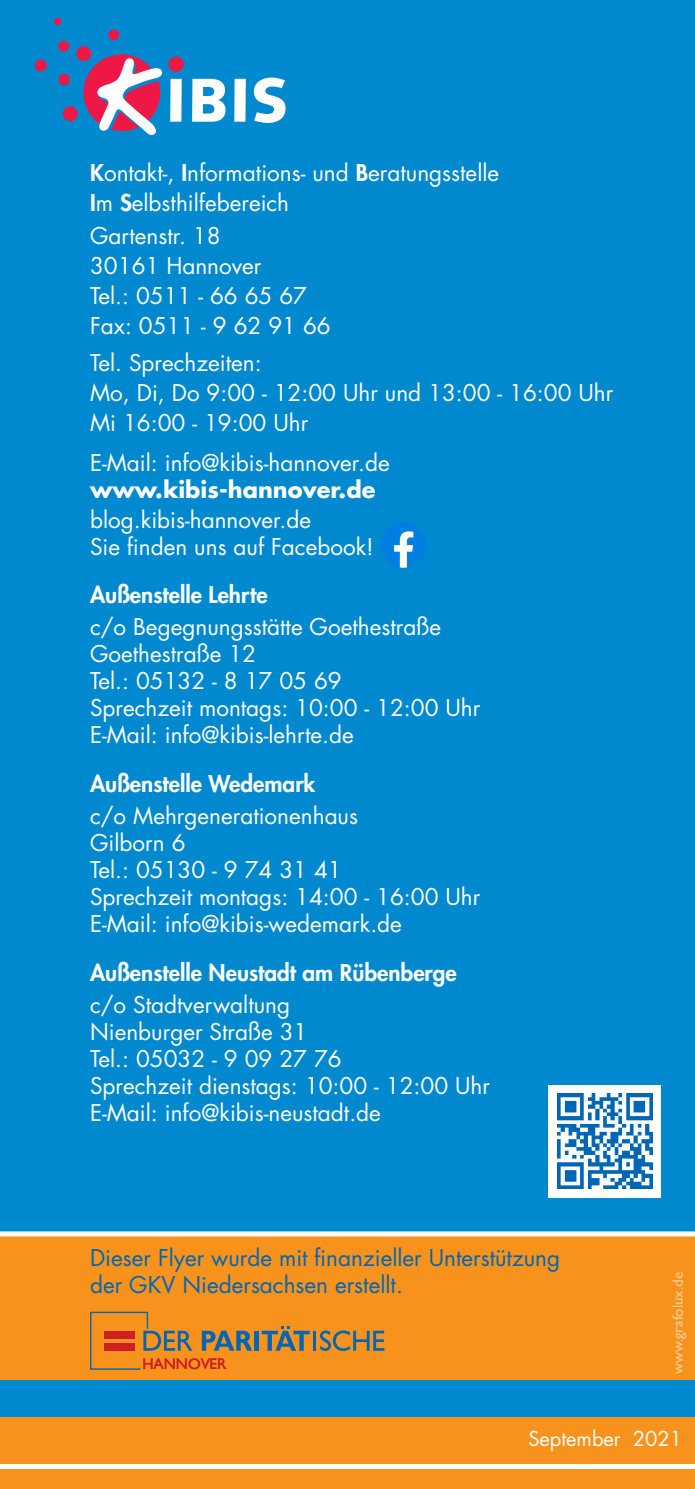
<style>
.page{position:relative;width:695px;height:1489px;background:#fff}
.page>*{position:absolute;margin:0;border:0;box-sizing:border-box;transform-origin:0 0}
.t1{font:22.5px/30px "Futura";color:#fff}
.t2{font:22.5px "Futura";color:#0166b3}
.t3{font:800 22.5px "Futura";color:#fff}
.t4{font:700 22.5px "Futura";color:#fff}
.t5{font:20px "Futura";color:#fff}
.t6{font:15.5px "Gill Sans";color:#d01e25}
.t7{font:15px "Gill Sans";color:#fff}
.s1{font-weight:800}
</style>
<div class="page">
<div style="left:0;top:0;width:694px;height:1235px;background:#0089cf"></div>
<div style="left:0;top:1232px;width:694px;height:256px;background:#f7931d"></div>
<div style="left:0;top:1380px;width:694px;height:36px;background:#0089cf"></div>
<div style="left:0;top:1231px;width:694px;height:5px;background:#fff"></div>
<div style="left:0;top:1463px;width:694px;height:5px;background:#fff"></div>
<svg style="left:202px;top:1330px;width:50px;height:20px"></svg>
<hr style="left:254px;top:1330px;width:4px;height:20px;background:#0166b3">
<svg style="left:261px;top:1326px;width:48px;height:24px"></svg>
<hr style="left:313px;top:1330px;width:3px;height:20px;background:#0166b3">
<svg style="left:320px;top:1330px;width:64px;height:20px"></svg>
<svg style="left:90px;top:1311px;width:102px;height:59px"></svg>
<svg style="left:381px;top:523px;width:45px;height:44px"></svg>
<div style="left:548px;top:1084px;width:113px;height:113px;background:#fff"></div>
<img style="left:557px;top:1093px;width:95px;height:95px">
<div style="left:170px;top:79px;width:12px;height:43px;background:#fff"></div>
<svg style="left:192px;top:79px;width:33px;height:43px"></svg>
<div style="left:234px;top:79px;width:12px;height:43px;background:#fff"></div>
<svg style="left:254px;top:78px;width:31px;height:45px"></svg>
<div style="left:83px;top:54px;width:77px;height:77px;background:#ed1845;border-radius:50%"></div>
<div style="left:168px;top:56px;width:16px;height:16px;background:#ed1845;border-radius:50%"></div>
<div style="left:76px;top:46px;width:15px;height:15px;background:#ed1845;border-radius:50%"></div>
<div style="left:58px;top:74px;width:12px;height:11px;background:#ed1845;border-radius:50%"></div>
<div style="left:108px;top:29px;width:11px;height:11px;background:#ed1845;border-radius:50%"></div>
<div style="left:63px;top:106px;width:15px;height:15px;background:#ed1845;border-radius:50%"></div>
<div style="left:35px;top:60px;width:12px;height:11px;background:#ed1845;border-radius:50%"></div>
<div style="left:54px;top:18px;width:8px;height:7px;background:#ed1845;border-radius:50%"></div>
<div style="left:58px;top:41px;width:11px;height:11px;background:#ed1845;border-radius:50%"></div>
<svg style="left:97px;top:58px;width:66px;height:77px"></svg>
<p class="t1" style="left:90px;top:157px;width:410px"><span class="s1">K</span>ontakt-, <span class="s1">I</span>nformations- und <span class="s1">B</span>eratungsstelle</p>
<p class="t1" style="left:90px;top:187px;width:200px"><span class="s1">I</span>m <span class="s1">S</span>elbsthilfebereich</p>
<p class="t1" style="left:90px;top:220px;width:132px">Gartenstr. 18</p>
<p class="t1" style="left:90px;top:250px;width:173px">30161 Hannover</p>
<p class="t1" style="left:90px;top:280px;width:218px">Tel.: 0511 - 66 65 67</p>
<p class="t1" style="left:90px;top:310px;width:242px">Fax: 0511 - 9 62 91 66</p>
<p class="t1" style="left:90px;top:347px;width:173px">Tel. Sprechzeiten:</p>
<p class="t1" style="left:90px;top:377px;width:524px">Mo, Di, Do 9:00 - 12:00 Uhr und 13:00 - 16:00 Uhr<br>Mi 16:00 - 19:00 Uhr</p>
<p class="t1" style="left:90px;top:447px;width:301px">E-Mail: info@kibis-hannover.de</p>
<p class="t4" style="left:90px;top:474px;width:287px">www.kibis-hannover.de</p>
<p class="t1" style="left:90px;top:504px;width:222px">blog.kibis-hannover.de</p>
<p class="t1" style="left:90px;top:531px;width:285px">Sie finden uns auf Facebook!</p>
<p class="t3" style="left:90px;top:579px;width:179px">Außenstelle Lehrte</p>
<p class="t1" style="left:90px;top:611px;width:352px">c/o Begegnungsstätte Goethestraße</p>
<p class="t1" style="left:90px;top:638px;width:167px">Goethestraße 12</p>
<p class="t1" style="left:90px;top:665px;width:253px">Tel.: 05132 - 8 17 05 69</p>
<p class="t1" style="left:90px;top:692px;width:392px">Sprechzeit montags: 10:00 - 12:00 Uhr</p>
<p class="t1" style="left:90px;top:719px;width:265px">E-Mail: info@kibis-lehrte.de</p>
<p class="t3" style="left:90px;top:768px;width:227px">Außenstelle Wedemark</p>
<p class="t1" style="left:90px;top:800px;width:269px">c/o Mehrgenerationenhaus</p>
<p class="t1" style="left:90px;top:827px;width:97px">Gilborn 6</p>
<p class="t1" style="left:90px;top:854px;width:253px">Tel.: 05130 - 9 74 31 41</p>
<p class="t1" style="left:90px;top:881px;width:392px">Sprechzeit montags: 14:00 - 16:00 Uhr</p>
<p class="t1" style="left:90px;top:908px;width:313px">E-Mail: info@kibis-wedemark.de</p>
<p class="t3" style="left:90px;top:957px;width:368px">Außenstelle Neustadt am Rübenberge</p>
<p class="t1" style="left:90px;top:989px;width:202px">c/o Stadtverwaltung</p>
<p class="t1" style="left:90px;top:1016px;width:219px">Nienburger Straße 31</p>
<p class="t1" style="left:90px;top:1043px;width:253px">Tel.: 05032 - 9 09 27 76</p>
<p class="t1" style="left:90px;top:1070px;width:401px">Sprechzeit dienstags: 10:00 - 12:00 Uhr</p>
<p class="t1" style="left:90px;top:1097px;width:292px">E-Mail: info@kibis-neustadt.de</p>
<p class="t2" style="left:90px;top:1241px;width:471px">Dieser Flyer wurde mit finanzieller Unterstützung</p>
<p class="t2" style="left:90px;top:1268px;width:314px">der GKV Niedersachsen erstellt.</p>
<p class="t6" style="left:142px;top:1354px;width:85px">HANNOVER</p>
<p class="t7" style="left:668px;top:1373px;width:103px;rotate:-90deg">www.grafolux.de</p>
<p class="t5" style="left:528px;top:1424px;width:155px">September 2021</p>
</div>
